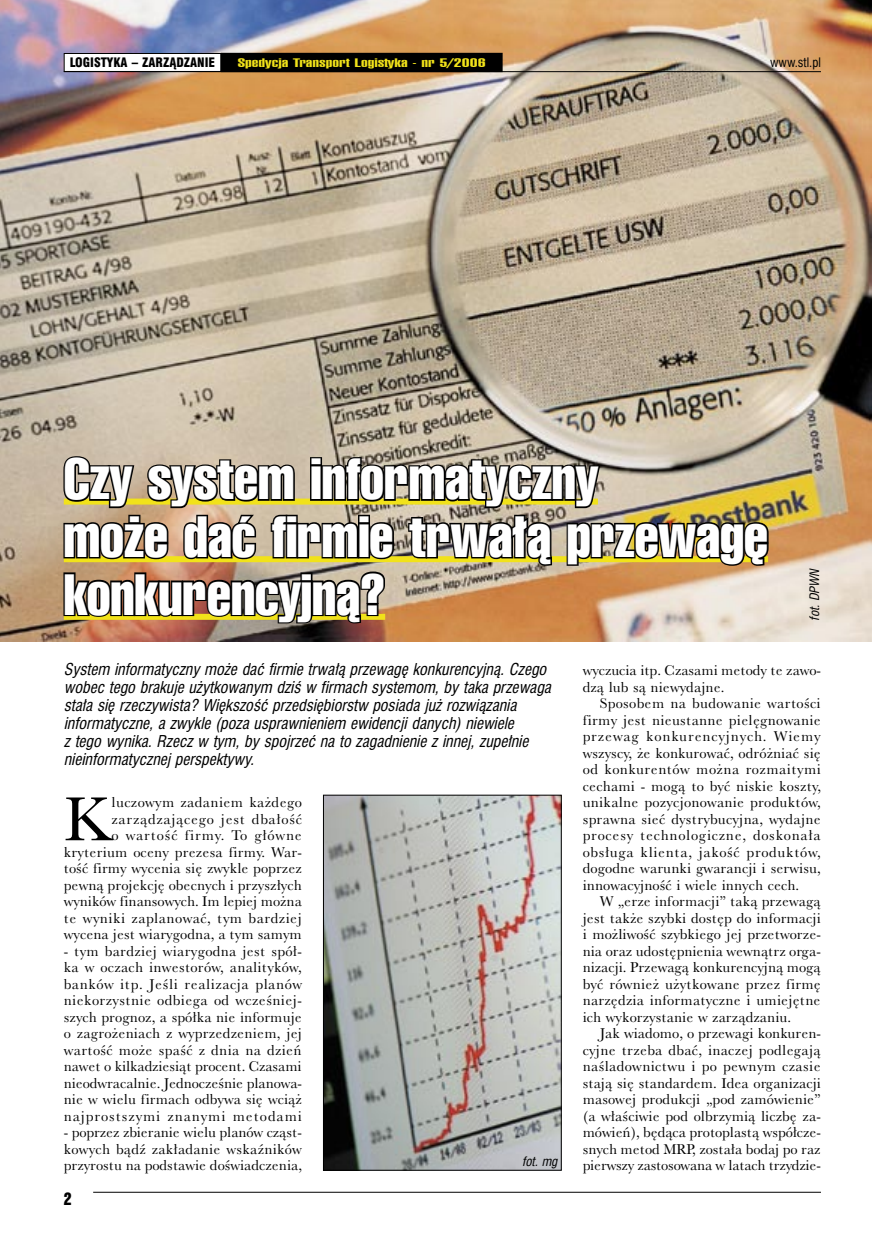
<style>
.page{position:relative;width:872px;height:1255px;background:#fff}
.page>*{position:absolute;margin:0;border:0;box-sizing:border-box;transform-origin:0 0}
.tekst_inicjał{font:59.25px "Baskervlle 2 PL";color:#000}
.TYTUL{font:48px "Swis 911 Cm PL";color:#fff}
.t1{font:15.75px "Swis 921 PL Regular A";color:#000}
.lead{font:italic 15px/18px "Swis 721 Cn PL";color:#000}
.tekst_prosty{font:13.5px/16.5px "Baskervlle 2 PL";color:#000;text-align:justify}
.tekst_inicjał-2{font:13.5px/16.5px "Baskervlle 2 PL";color:#000;text-align:justify}
.t2{font:900 extra-condensed 12px "Swiss 911 BT";color:#f1e21a;scale:2 1}
.Dział_Belka{font:12px "Swis 721 Blk Cn PL";color:#000}
.Podpis_do_zdjecia{font:italic 12px "Swis 721 Cn PL";color:#000}
.t3{font:12px "Swis 721 Cn PL";color:#000}
</style>
<div class="page">
<img style="left:0;top:0;width:872px;height:641px">
<img style="left:62px;top:454px;width:708px;height:171px">
<img style="left:325px;top:797px;width:234px;height:371px">
<div style="left:323px;top:795px;width:238px;height:375px;border:1px solid #000"></div>
<hr style="left:93px;top:1191px;width:728px;height:1px;background:#000">
<div style="left:64px;top:53px;width:157px;height:18px;background:#fff"></div>
<div style="left:64px;top:53px;width:157px;height:19px;border:1px solid #000"></div>
<div style="left:221px;top:53px;width:281px;height:19px;background:#000"></div>
<hr style="left:64px;top:71px;width:757px;height:1px;background:#000">
<p class="Dział_Belka" style="left:70px;top:55px;width:147px">LOGISTYKA – ZARZĄDZANIE</p>
<p class="t2" style="left:238px;top:56px;width:125px">Spedycja Transport Logistyka - nr 5/2006</p>
<p class="t3" style="left:770px;top:54px;width:52px">www.stl.pl</p>
<p class="TYTUL" style="left:64px;top:447px;width:535px">Czy system informatyczny</p>
<p class="TYTUL" style="left:64px;top:504px;width:706px">może dać firmie trwałą przewagę</p>
<p class="TYTUL" style="left:64px;top:562px;width:323px">konkurencyjną?</p>
<p class="Podpis_do_zdjecia" style="left:806px;top:620px;width:56px;rotate:-90deg">fot.DPWN</p>
<p class="lead" style="left:64px;top:660px;width:493px">System informatycznymożedaćfirmietrwałąprzewagękonkurencyjną.Czego wobectego brakujeużytkowanym dziśw firmachsystemom,bytakaprzewaga stałasięrzeczywista? Większośćprzedsiębiorstw posiadajużrozwiązania informatyczne,azwykle(pozausprawnieniem ewidencjidanych)niewiele ztego wynika.Rzeczw tym,byspojrzećnato zagadnieniezinnej,zupełnie nieinformatycznejperspektywy.</p>
<p class="tekst_inicjał" style="left:64px;top:778px;width:49px">K</p>
<p class="tekst_inicjał-2" style="left:64px;top:793px;width:240px;text-align:right">luczowym zadaniem każdego zarządzającego jest dbałość<br>o wartość firmy. To główne kryterium oceny prezesa firmy. War&shy;tość firmy wycenia się zwykle poprzez pewną projekcję obecnych i przyszłych wyników finansowych. Im lepiej można te wyniki zaplanować, tym bardziej wycena jest wiarygodna, a tym samym</p>
<p class="tekst_inicjał-2" style="left:64px;top:942px;width:240px">- tym bardziej wiarygodna jest spół&shy;ka w oczach inwestorów, analityków, banków itp. Jeśli realizacja planów niekorzystnie odbiega od wcześniej&shy;szych prognoz, a spółka nie informuje o zagrożeniach z wyprzedzeniem, jej wartość może spaść z dnia na dzień nawet o kilkadziesiąt procent. Czasami nieodwracalnie. Jednocześnie planowa&shy;nie w wielu firmach odbywa się wciąż najprostszymi znanymi metodami</p>
<p class="tekst_inicjał-2" style="left:64px;top:1123px;width:240px">- poprzez zbieranie wielu planów cząst&shy;kowych bądź zakładanie wskaźników przyrostu na podstawie doświadczenia,</p>
<p class="t1" style="left:64px;top:1188px;width:9px">2</p>
<p class="Podpis_do_zdjecia" style="left:522px;top:1153px;width:40px">fot.mg</p>
<p class="tekst_inicjał-2" style="left:583px;top:661px;width:240px">wyczucia itp. Czasami metody te zawo&shy;dzą lub są niewydajne.</p>
<p class="tekst_prosty" style="left:583px;top:694px;width:240px;text-indent:17px">Sposobem na budowanie wartości firmy jest nieustanne pielęgnowanie przewag konkurencyjnych. Wiemy wszyscy, że konkurować, odróżniać się od konkurentów można rozmaitymi cechami - mogą to być niskie koszty, unikalne pozycjonowanie produktów, sprawna sieć dystrybucyjna, wydajne procesy technologiczne, doskonała obsługa klienta, jakość produktów, dogodne warunki gwarancji i serwisu, innowacyjność i wiele innych cech.</p>
<p class="tekst_prosty" style="left:583px;top:892px;width:240px;text-indent:17px">W „erze informacji” taką przewagą jest także szybki dostęp do informacji i możliwość szybkiego jej przetworze&shy;nia oraz udostępnienia wewnątrz orga&shy;nizacji. Przewagą konkurencyjną mogą być również użytkowane przez firmę narzędzia informatyczne i umiejętne ich wykorzystanie w zarządzaniu.</p>
<p class="tekst_prosty" style="left:583px;top:1024px;width:240px;text-indent:17px">Jak wiadomo, o przewagi konkuren&shy;cyjne trzeba dbać, inaczej podlegają naśladownictwu i po pewnym czasie stają się standardem. Idea organizacji masowej produkcji „pod zamówienie” (a właściwie pod olbrzymią liczbę za&shy;mówień), będąca protoplastą współcze&shy;snych metod MRP, została bodaj po raz pierwszy zastosowana w latach trzydzie-</p>
</div>
